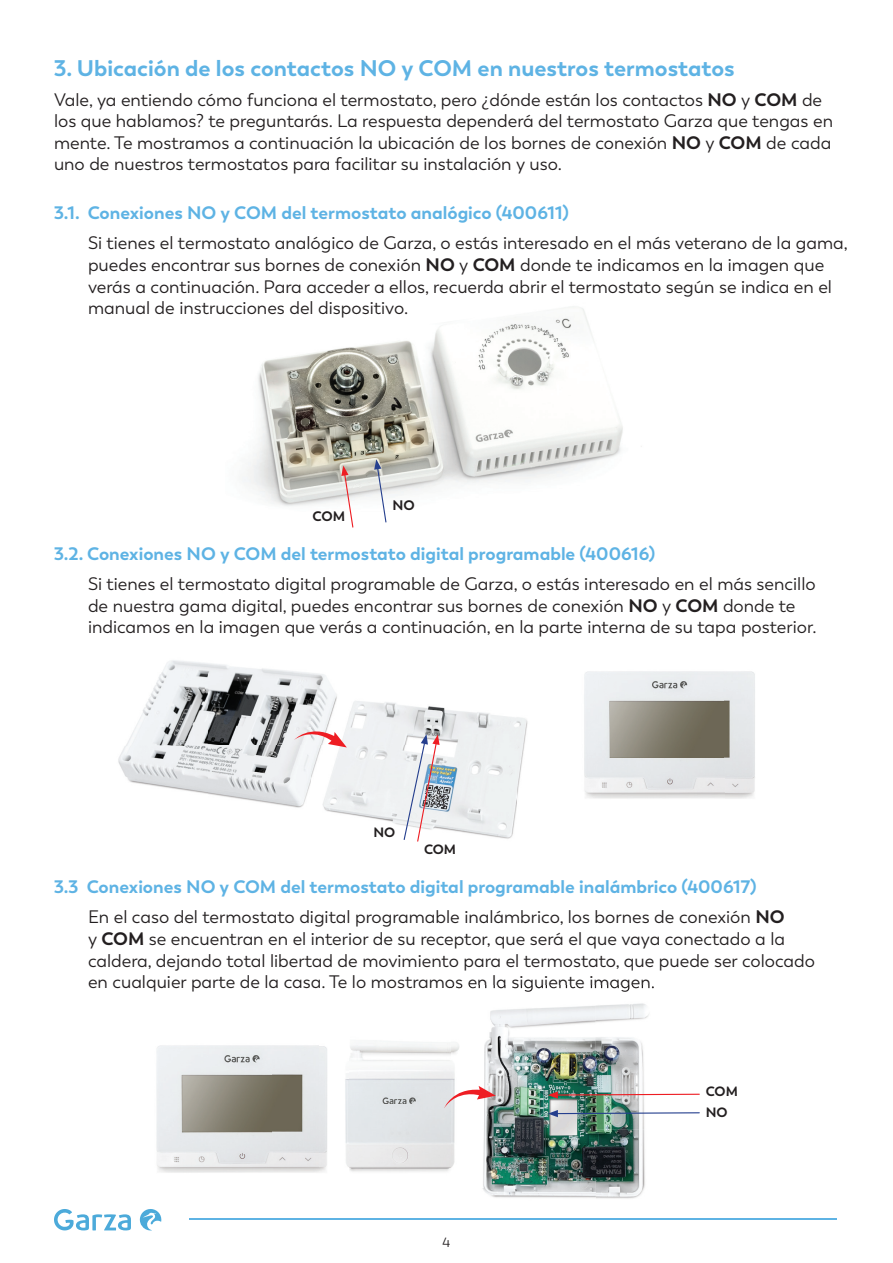
<style>
.page{position:relative;width:893px;height:1263px;background:#fff}
.page>*{position:absolute;margin:0;border:0;box-sizing:border-box;transform-origin:0 0}
.t1{font:700 22.5px "Trenda";color:#5eb3e4}
.t2{font:18px/21.6px "Trenda";color:#231f20}
.t3{font:700 18px "Trenda";color:#5eb3e4}
.t4{font:700 13.8px "Trenda";color:#231f20}
.t5{font:700 13.5px "Trenda";color:#231f20}
.t6{font:13.5px "Trenda";color:#231f20}
.s1{font-weight:700}
.s2{font-weight:700;color:#5eb3e4}
</style>
<div class="page">
<hr style="left:189px;top:1218px;width:648px;height:1px;background:#5eb3e4">
<svg style="left:139px;top:1209px;width:23px;height:21px"></svg>
<svg style="left:54px;top:1209px;width:77px;height:21px"></svg>
<img style="left:242px;top:306px;width:400px;height:200px">
<svg style="left:341px;top:465px;width:13px;height:63px"></svg>
<svg style="left:374px;top:459px;width:13px;height:64px"></svg>
<img style="left:584px;top:671px;width:171px;height:128px">
<img style="left:156px;top:1045px;width:193px;height:128px">
<img style="left:118px;top:660px;width:410px;height:179px">
<svg style="left:403px;top:734px;width:37px;height:108px"></svg>
<svg style="left:294px;top:724px;width:53px;height:23px"></svg>
<img style="left:484px;top:1006px;width:111px;height:75px">
<img style="left:595px;top:1003px;width:97px;height:217px">
<img style="left:483px;top:1081px;width:113px;height:96px">
<img style="left:451px;top:1177px;width:145px;height:43px">
<img style="left:451px;top:1218px;width:241px;height:1px">
<img style="left:451px;top:985px;width:203px;height:7px">
<img style="left:319px;top:1042px;width:132px;height:22px">
<img style="left:349px;top:1066px;width:102px;height:80px">
<img style="left:319px;top:1146px;width:132px;height:27px">
<img style="left:451px;top:1043px;width:32px;height:144px">
<svg style="left:444px;top:1086px;width:52px;height:22px"></svg>
<svg style="left:548px;top:1110px;width:152px;height:7px"></svg>
<svg style="left:548px;top:1091px;width:152px;height:8px"></svg>
<p class="t1" style="left:54px;top:54px;width:682px">3. Ubicación de los contactos NO y COM en nuestros termostatos</p>
<p class="t2" style="left:54px;top:89px;width:780px">Vale, ya entiendo cómo funciona el termostato, pero ¿dónde están los contactos <span class="s1">NO</span> y <span class="s1">COM</span> de los que hablamos? te preguntarás. La respuesta dependerá del termostato Garza que tengas en mente. Te mostramos a continuación la ubicación de los bornes de conexión <span class="s1">NO</span> y <span class="s1">COM</span> de cada uno de nuestros termostatos para facilitar su instalación y uso.</p>
<p class="t3" style="left:54px;top:202px;width:516px">3.1. Conexiones NO y COM del termostato analógico (400611)</p>
<p class="t2" style="left:88px;top:233px;width:761px">Si tienes el termostato analógico de Garza, o estás interesado en el más veterano de la gama, puedes encontrar sus bornes de conexión <span class="s1">NO</span> y <span class="s1">COM</span> donde te indicamos en la imagen que verás a continuación. Para acceder a ellos, recuerda abrir el termostato según se indica en el manual de instrucciones del dispositivo.</p>
<p class="t4" style="left:312px;top:507px;width:34px">COM</p>
<p class="t4" style="left:392px;top:497px;width:24px">NO</p>
<p class="t3" style="left:54px;top:542px;width:603px">3.2. Conexiones NO y COM del termostato digital programable (400616)</p>
<p class="t2" style="left:88px;top:573px;width:730px">Si tienes el termostato digital programable de Garza, o estás interesado en el más sencillo de nuestra gama digital, puedes encontrar sus bornes de conexión <span class="s1">NO</span> y <span class="s1">COM</span> donde te indicamos en la imagen que verás a continuación, en la parte interna de su tapa posterior.</p>
<p class="t5" style="left:373px;top:824px;width:23px">NO</p>
<p class="t5" style="left:424px;top:841px;width:34px">COM</p>
<p class="t2" style="left:88px;top:872px;width:698px;line-height:30px;text-indent:-34px"><span class="s2">3.3 Conexiones NO y COM del termostato digital programable inalámbrico (400617)<br></span>En el caso del termostato digital programable inalámbrico, los bornes de conexión <span class="s1">NO</span></p>
<p class="t2" style="left:88px;top:928px;width:728px">y <span class="s1">COM</span> se encuentran en el interior de su receptor, que será el que vaya conectado a la caldera, dejando total libertad de movimiento para el termostato, que puede ser colocado en cualquier parte de la casa. Te lo mostramos en la siguiente imagen.</p>
<p class="t5" style="left:706px;top:1083px;width:34px">COM</p>
<p class="t6" style="left:443px;top:1234px;width:9px">4</p>
<p class="t5" style="left:706px;top:1103px;width:23px">NO</p>
</div>
